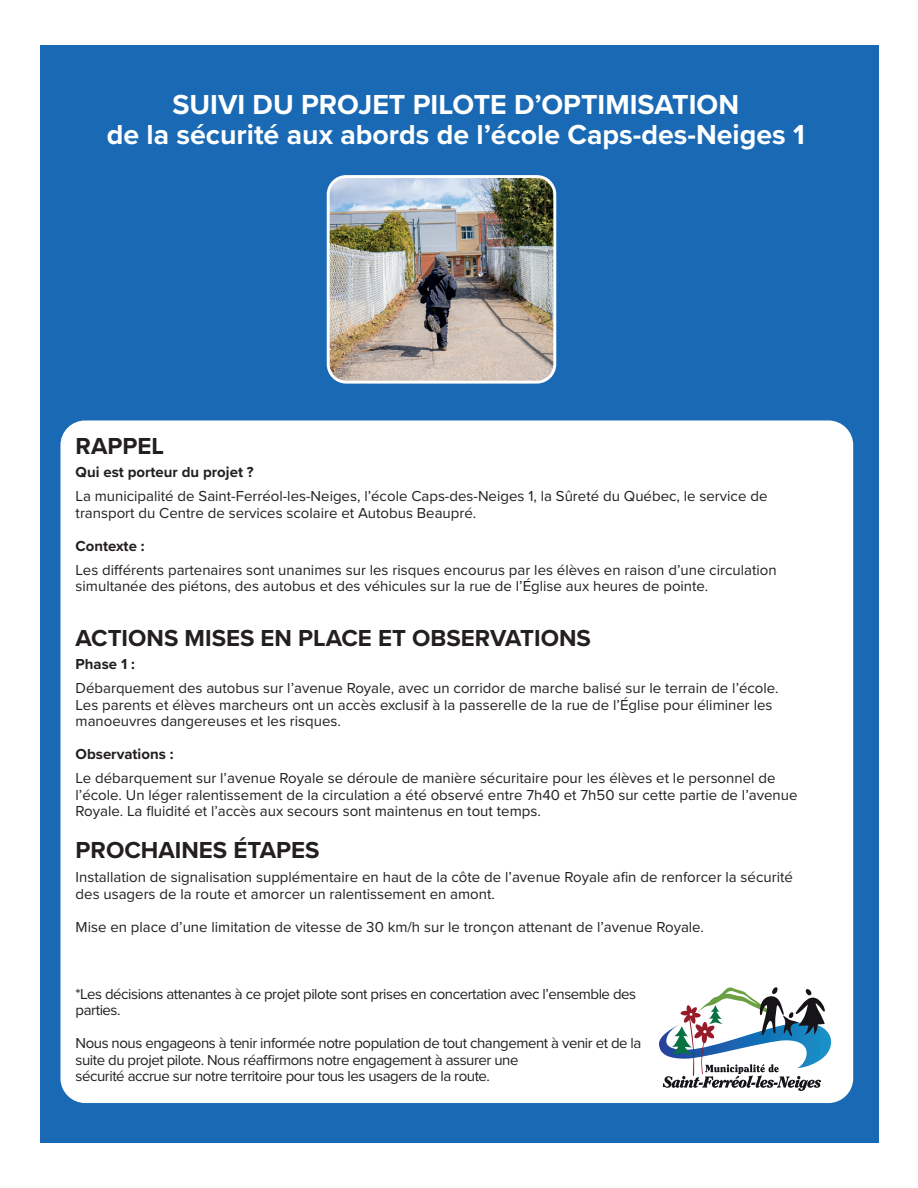
<style>
.page{position:relative;width:918px;height:1188px;background:#fff}
.page>*{position:absolute;margin:0;border:0;box-sizing:border-box;transform-origin:0 0}
.t1{font:700 28.5px/30px "Proxima Nova";color:#fff;text-align:center}
.t2{font:700 24px "Proxima Nova";color:#231f20}
.t3{font:15px/16.5px "Proxima Nova";color:#231f20}
.t4{font:15px/16.5px "Proxima Nova";letter-spacing:-.03em;color:#231f20}
.t5{font:700 15px "Proxima Nova";color:#231f20}
</style>
<div class="page">
<div style="left:40px;top:45px;width:839px;height:1098px;background:#1969b4"></div>
<div style="left:67px;top:427px;width:779px;height:669px;background:#fff;border-radius:18px"></div>
<div style="left:60px;top:420px;width:793px;height:683px;border:14px solid #fff;border-radius:18px"></div>
<svg style="left:659px;top:987px;width:173px;height:104px"></svg>
<img style="left:328px;top:179px;width:227px;height:201px">
<div style="left:327px;top:175px;width:229px;height:209px;border:3px solid #fff;border-radius:18px"></div>
<h1 class="t1" style="left:107px;top:89px;width:700px">SUIVI DU PROJET PILOTE D’OPTIMISATION<br>de la sécurité aux abords de l’école Caps-des-Neiges 1</h1>
<h2 class="t2" style="left:76px;top:428px;width:90px">RAPPEL</h2>
<p class="t5" style="left:76px;top:461px;width:180px">Qui est porteur du projet ?</p>
<p class="t3" style="left:76px;top:487px;width:693px">La municipalité de Saint-Ferréol-les-Neiges, l’école Caps-des-Neiges 1, la Sûreté du Québec, le service de transport du Centre de services scolaire et Autobus Beaupré.</p>
<p class="t5" style="left:76px;top:535px;width:70px">Contexte :</p>
<p class="t3" style="left:76px;top:561px;width:703px">Les différents partenaires sont unanimes sur les risques encourus par les élèves en raison d’une circulation simultanée des piétons, des autobus et des véhicules sur la rue de l’Église aux heures de pointe.</p>
<h2 class="t2" style="left:76px;top:620px;width:517px">ACTIONS MISES EN PLACE ET OBSERVATIONS</h2>
<p class="t5" style="left:76px;top:653px;width:61px">Phase 1 :</p>
<p class="t3" style="left:76px;top:679px;width:705px">Débarquement des autobus sur l’avenue Royale, avec un corridor de marche balisé sur le terrain de l’école.<br>Les parents et élèves marcheurs ont un accès exclusif à la passerelle de la rue de l’Église pour éliminer les manoeuvres dangereuses et les risques.</p>
<p class="t5" style="left:76px;top:743px;width:99px">Observations :</p>
<p class="t3" style="left:76px;top:769px;width:723px">Le débarquement sur l’avenue Royale se déroule de manière sécuritaire pour les élèves et le personnel de l’école. Un léger ralentissement de la circulation a été observé entre 7h40 et 7h50 sur cette partie de l’avenue<br>Royale. La fluidité et l’accès aux secours sont maintenus en tout temps.</p>
<h2 class="t2" style="left:76px;top:832px;width:246px">PROCHAINES ÉTAPES</h2>
<p class="t3" style="left:76px;top:868px;width:719px">Installation de signalisation supplémentaire en haut de la côte de l’avenue Royale afin de renforcer la sécurité des usagers de la route et amorcer un ralentissement en amont.</p>
<p class="t3" style="left:76px;top:918px;width:630px">Mise en place d’une limitation de vitesse de 30 km/h sur le tronçon attenant de l’avenue Royale.</p>
<p class="t4" style="left:76px;top:985px;width:562px">*Les décisions attenantes à ce projet pilote sont prises en concertation avec l’ensemble des parties.</p>
<p class="t4" style="left:76px;top:1034px;width:567px">Nous nous engageons à tenir informée notre population de tout changement à venir et de la suite du projet pilote. Nous réaffirmons notre engagement à assurer une<br>sécurité accrue sur notre territoire pour tous les usagers de la route.</p>
</div>
